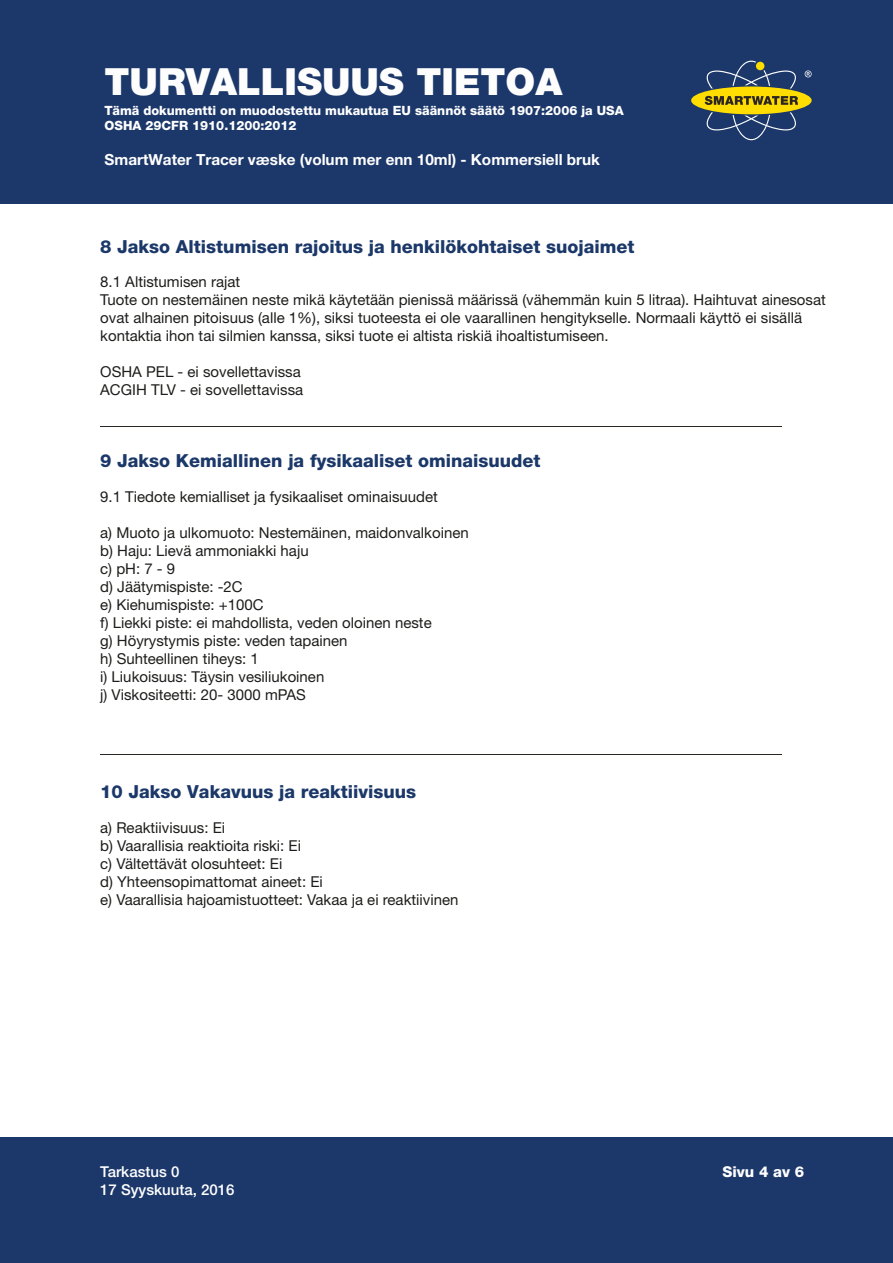
<style>
.page{position:relative;width:893px;height:1263px;background:#fff}
.page>*{position:absolute;margin:0;border:0;box-sizing:border-box;transform-origin:0 0}
.t1{font:900 37.5px "Helvetica Neue LT Std";color:#fdfdfd}
.t2{font:800 18px "Helvetica Neue LT Std";color:#1b3869}
.t3{font:700 15.3px "Helvetica Neue LT Std";color:#fff}
.t4{font:15px/18px "Helvetica Neue LT Std";color:#1d1d1b}
.t5{font:500 15px "Helvetica Neue LT Std";color:#fff}
.t6{font:800 15px "Helvetica Neue LT Std";color:#fff}
.t7{font:800 12.75px/15.3px "Helvetica Neue LT Std";color:#fff}
</style>
<div class="page">
<div style="left:0;top:1137px;width:893px;height:126px;background:#1c386a"></div>
<div style="left:0;top:0;width:893px;height:203px;background:#1c386a"></div>
<div style="left:691px;top:87px;width:121px;height:27px;background:#fd0;border-radius:50%"></div>
<svg style="left:705px;top:61px;width:107px;height:79px"></svg>
<hr style="left:100px;top:426px;width:682px;height:1px;background:#2b2522">
<hr style="left:100px;top:754px;width:682px;height:1px;background:#2b2522">
<h1 class="t1" style="left:105px;top:59px;width:459px">TURVALLISUUS TIETOA</h1>
<p class="t7" style="left:105px;top:103px;width:521px">Tämä dokumentti on muodostettu mukautua EU säännöt säätö 1907:2006 ja USA<br>OSHA 29CFR 1910.1200:2012</p>
<p class="t3" style="left:105px;top:150px;width:497px">SmartWater Tracer væske (volum mer enn 10ml) - Kommersiell bruk</p>
<p class="t2" style="left:100px;top:236px;width:536px">8 Jakso Altistumisen rajoitus ja henkilökohtaiset suojaimet</p>
<p class="t4" style="left:100px;top:272px;width:727px">8.1 Altistumisen rajat<br>Tuote on nestemäinen neste mikä käytetään pienissä määrissä (vähemmän kuin 5 litraa). Haihtuvat ainesosat ovat alhainen pitoisuus (alle 1%), siksi tuoteesta ei ole vaarallinen hengitykselle. Normaali käyttö ei sisällä kontaktia ihon tai silmien kanssa, siksi tuote ei altista riskiä ihoaltistumiseen.</p>
<p class="t4" style="left:100px;top:362px;width:205px">OSHA PEL - ei sovellettavissa<br>ACGIH TLV - ei sovellettavissa</p>
<p class="t2" style="left:100px;top:450px;width:442px">9 Jakso Kemiallinen ja fysikaaliset ominaisuudet</p>
<p class="t4" style="left:100px;top:488px;width:339px">9.1 Tiedote kemialliset ja fysikaaliset ominaisuudet</p>
<p class="t4" style="left:100px;top:524px;width:370px">a) Muoto ja ulkomuoto: Nestemäinen, maidonvalkoinen b) Haju: Lievä ammoniakki haju<br>c) pH: 7 - 9<br>d) Jäätymispiste: -2C<br>e) Kiehumispiste: +100C<br>f) Liekki piste: ei mahdollista, veden oloinen neste<br>g) Höyrystymis piste: veden tapainen<br>h) Suhteellinen tiheys: 1<br>i) Liukoisuus: Täysin vesiliukoinen<br>j) Viskositeetti: 20- 3000 mPAS</p>
<p class="t2" style="left:100px;top:780px;width:317px">10 Jakso Vakavuus ja reaktiivisuus</p>
<p class="t4" style="left:100px;top:819px;width:360px">a) Reaktiivisuus: Ei<br>b) Vaarallisia reaktioita riski: Ei<br>c) Vältettävät olosuhteet: Ei<br>d) Yhteensopimattomat aineet: Ei<br>e) Vaarallisia hajoamistuotteet: Vakaa ja ei reaktiivinen</p>
<p class="t5" style="left:100px;top:1163px;width:81px">Tarkastus 0</p>
<p class="t6" style="left:722px;top:1163px;width:83px">Sivu 4 av 6</p>
<p class="t5" style="left:100px;top:1181px;width:136px">17 Syyskuuta, 2016</p>
</div>
